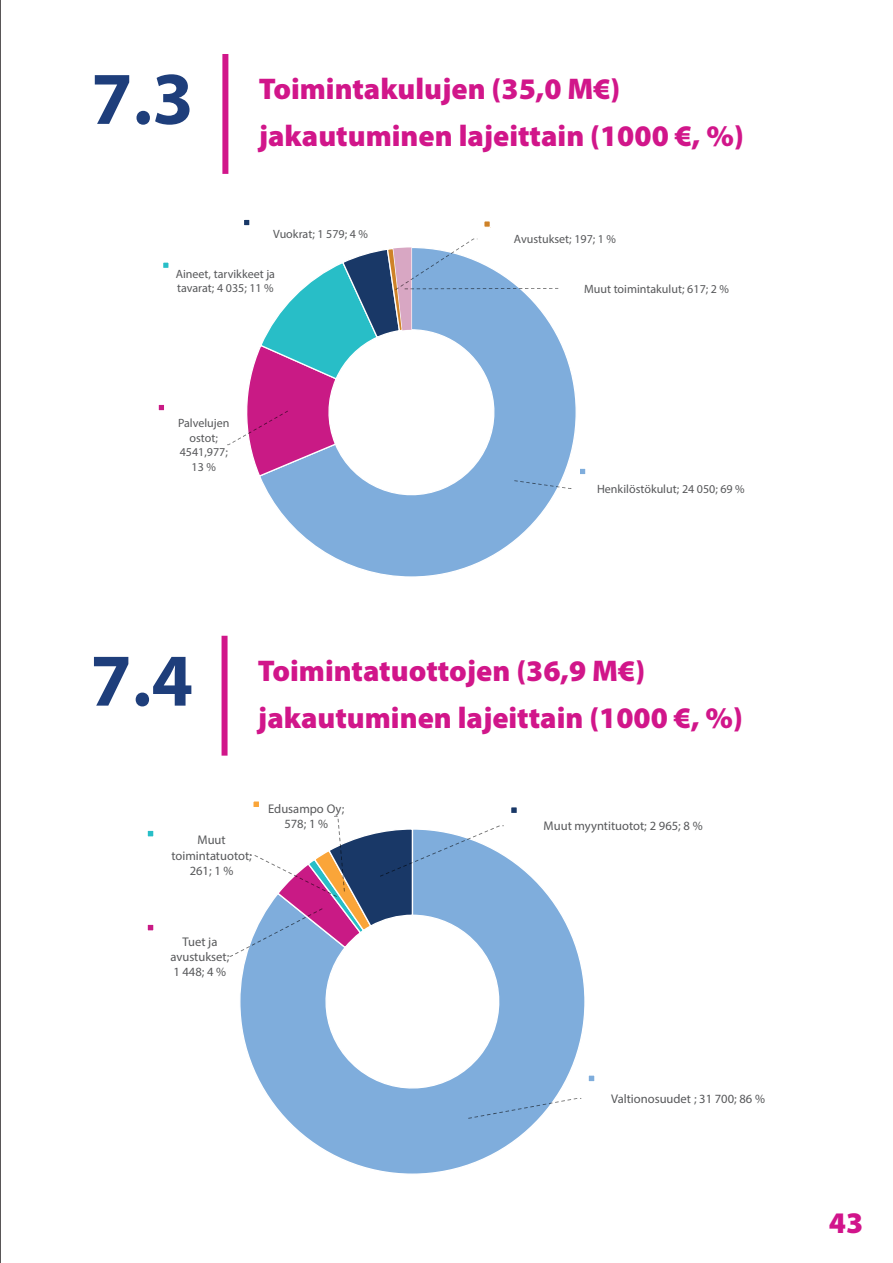
<style>
.page{position:relative;width:893px;height:1263px;background:#fff}
.page>*{position:absolute;margin:0;border:0;box-sizing:border-box;transform-origin:0 0}
.t1{font:700 75px "Myriad Pro";color:#1e3e7b}
.t2{font:900 30px/46.5px "Myriad Pro";color:#d1168a}
.t3{font:900 30px "Myriad Pro";color:#d1148b}
.t4{font:12.6px/15.1px "Myriad Pro";color:#57585a;text-align:center}
.t5{font:12px/14.5px "Myriad Pro";color:#57585a;text-align:center}
</style>
<div class="page">
<hr style="left:0;top:0;width:1px;height:1263px;background:#231f20">
<div style="left:222px;top:54px;width:6px;height:120px;background:#d1168a"></div>
<div style="left:222px;top:636px;width:6px;height:120px;background:#d1168a"></div>
<svg style="left:261px;top:262px;width:315px;height:315px"></svg>
<svg style="left:247px;top:248px;width:164px;height:230px"></svg>
<img style="left:514px;top:480px;width:57px;height:9px">
<img style="left:227px;top:411px;width:61px;height:34px">
<img style="left:395px;top:238px;width:82px;height:52px">
<img style="left:405px;top:288px;width:153px;height:1px">
<div style="left:579px;top:468px;width:7px;height:7px;background:#7faddc"></div>
<div style="left:579px;top:468px;width:7px;height:7px;border:1px solid #fff"></div>
<div style="left:158px;top:404px;width:7px;height:7px;background:#c91a85"></div>
<div style="left:158px;top:404px;width:7px;height:7px;border:1px solid #fff"></div>
<svg style="left:164px;top:263px;width:4px;height:4px"></svg>
<div style="left:162px;top:261px;width:8px;height:8px;border:1px solid #fff"></div>
<div style="left:243px;top:219px;width:7px;height:7px;background:#193867"></div>
<div style="left:243px;top:219px;width:8px;height:7px;border:1px solid #fff"></div>
<svg style="left:485px;top:222px;width:4px;height:4px"></svg>
<div style="left:483px;top:220px;width:8px;height:8px;border:1px solid #fff"></div>
<svg style="left:240px;top:854px;width:345px;height:320px"></svg>
<svg style="left:276px;top:832px;width:138px;height:117px"></svg>
<img style="left:468px;top:1098px;width:113px;height:21px">
<img style="left:229px;top:908px;width:94px;height:49px">
<img style="left:250px;top:855px;width:87px;height:42px">
<img style="left:334px;top:816px;width:11px;height:75px">
<img style="left:380px;top:825px;width:124px;height:52px">
<div style="left:588px;top:1075px;width:7px;height:7px;background:#7faddc"></div>
<div style="left:587px;top:1074px;width:9px;height:8px;border:1px solid #fff"></div>
<div style="left:147px;top:924px;width:7px;height:7px;background:#c91a85"></div>
<div style="left:146px;top:923px;width:9px;height:9px;border:1px solid #fff"></div>
<div style="left:147px;top:830px;width:7px;height:7px;background:#28bec7"></div>
<div style="left:146px;top:829px;width:9px;height:9px;border:1px solid #fff"></div>
<div style="left:253px;top:801px;width:7px;height:7px;background:#faa539"></div>
<div style="left:252px;top:800px;width:8px;height:8px;border:1px solid #fff"></div>
<svg style="left:512px;top:808px;width:4px;height:4px"></svg>
<div style="left:510px;top:806px;width:8px;height:8px;border:1px solid #fff"></div>
<h1 class="t1" style="left:91px;top:50px;width:104px">7.3</h1>
<h2 class="t2" style="left:259px;top:65px;width:486px">Toimintakulujen (35,0 M€) jakautuminen lajeittain (1000 €, %)</h2>
<p class="t5" style="left:273px;top:227px;width:96px">Vuokrat; 1 579; 4 %</p>
<p class="t5" style="left:514px;top:232px;width:104px">Avustukset; 197; 1 %</p>
<p class="t5" style="left:584px;top:281px;width:146px">Muut toimintakulut; 617; 2 %</p>
<p class="t5" style="left:176px;top:266px;width:101px;text-align:left">Aineet, tarvikkeet ja tavarat; 4 035; 11 %</p>
<p class="t5" style="left:178px;top:416px;width:53px">Palvelujen ostot;<br>4541,977;<br>13 %</p>
<p class="t5" style="left:597px;top:481px;width:149px">Henkilöstökulut; 24 050; 69 %</p>
<h1 class="t1" style="left:90px;top:631px;width:104px">7.4</h1>
<h2 class="t2" style="left:258px;top:646px;width:486px">Toimintatuottojen (36,9 M€) jakautuminen lajeittain (1000 €, %)</h2>
<p class="t4" style="left:268px;top:801px;width:78px">Edusampo Oy;<br>578; 1 %</p>
<p class="t4" style="left:544px;top:818px;width:160px">Muut myyntituotot; 2 965; 8 %</p>
<p class="t4" style="left:171px;top:832px;width:82px">Muut toimintatuotot;<br>261; 1 %</p>
<p class="t4" style="left:170px;top:933px;width:60px">Tuet ja avustukset;<br>1 448; 4 %</p>
<p class="t4" style="left:611px;top:1091px;width:155px">Valtionosuudet ; 31 700; 86 %</p>
<h2 class="t3" style="left:829px;top:1202px;width:36px">43</h2>
</div>
